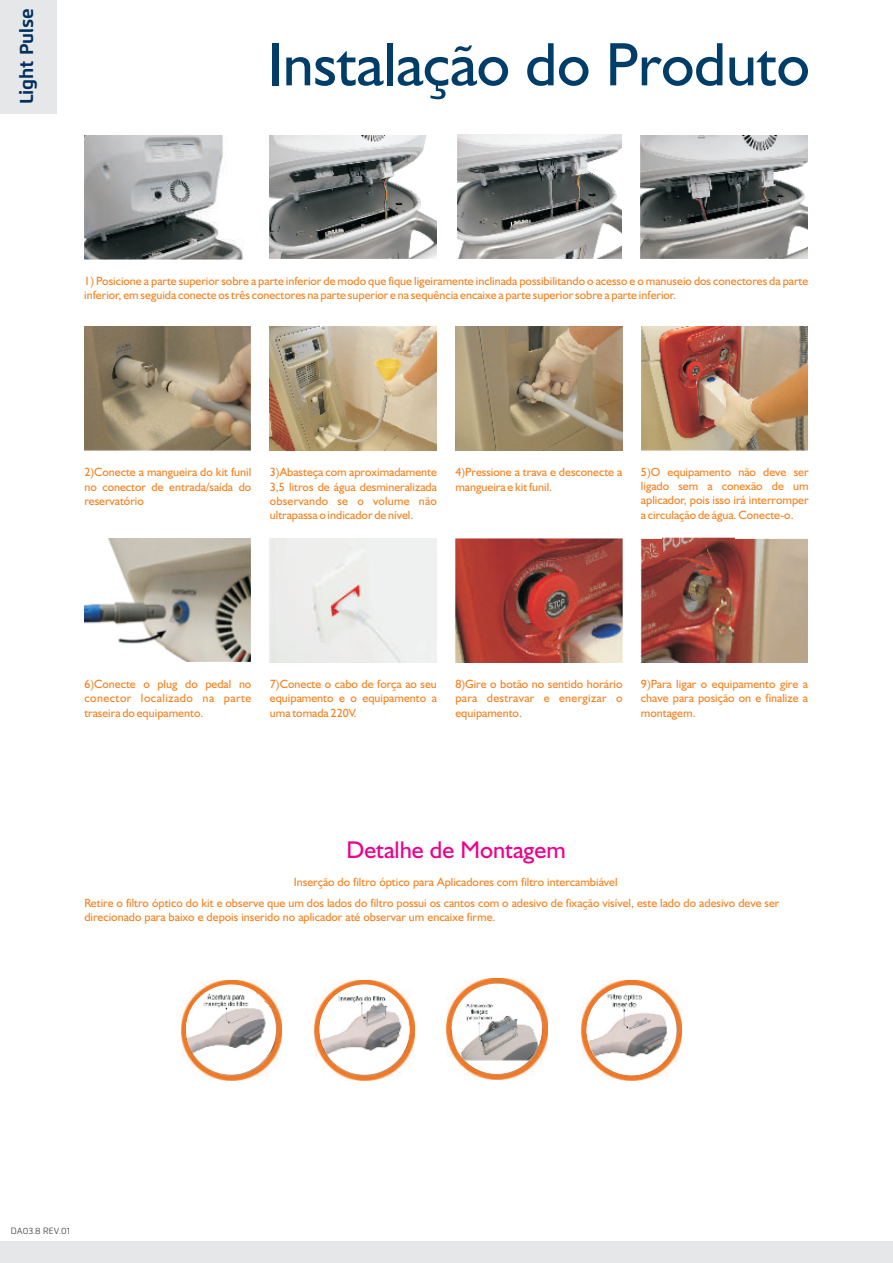
<style>
.page{position:relative;width:893px;height:1263px;background:#fff}
.page>*{position:absolute;margin:0;border:0;box-sizing:border-box;transform-origin:0 0}
.t1{font:61.65px "HTM Humanist 521 BT";color:#003e69}
.t2{font:24.3px "HTM Humanist 521 BT";color:#ed028c}
.t3{font:700 18.75px "Flexo";color:#002e5e}
.t4{font:12px/14.2px "HTM Humanist 521 BT";color:#f58220;text-align:justify}
.t5{font:300 9px "Flexo";color:#231f20}
</style>
<div class="page">
<img style="left:84px;top:135px;width:160px;height:124px">
<img style="left:455px;top:539px;width:167px;height:124px">
<img style="left:641px;top:539px;width:167px;height:124px">
<div style="left:0;top:1241px;width:893px;height:22px;background:#e6e7e9"></div>
<div style="left:0;top:0;width:56px;height:113px;background:#e6e7e9"></div>
<img style="left:270px;top:135px;width:167px;height:124px">
<img style="left:457px;top:135px;width:164px;height:124px">
<img style="left:640px;top:136px;width:168px;height:123px">
<img style="left:531px;top:610px;width:64px;height:53px">
<div style="left:270px;top:539px;width:167px;height:124px;background:#eeeeed"></div>
<img style="left:84px;top:327px;width:167px;height:124px">
<img style="left:270px;top:327px;width:167px;height:124px">
<img style="left:455px;top:327px;width:167px;height:124px">
<img style="left:641px;top:327px;width:167px;height:124px">
<img style="left:84px;top:539px;width:167px;height:123px">
<img style="left:663px;top:537px;width:71px;height:65px">
<img style="left:447px;top:979px;width:100px;height:100px">
<img style="left:581px;top:980px;width:101px;height:100px">
<img style="left:181px;top:980px;width:100px;height:100px">
<img style="left:314px;top:980px;width:101px;height:100px">
<div style="left:186px;top:984px;width:90px;height:90px;background:#fff;border-radius:50%"></div>
<img style="left:186px;top:991px;width:84px;height:83px">
<div style="left:320px;top:984px;width:90px;height:90px;background:#fff;border-radius:50%"></div>
<img style="left:320px;top:995px;width:89px;height:79px">
<div style="left:452px;top:984px;width:90px;height:90px;background:#fff;border-radius:50%"></div>
<img style="left:458px;top:992px;width:84px;height:82px">
<div style="left:587px;top:985px;width:90px;height:90px;background:#fff;border-radius:50%"></div>
<img style="left:587px;top:991px;width:84px;height:84px">
<h3 class="t3" style="left:18px;top:104px;width:98px;rotate:-90deg">Light Pulse</h3>
<h1 class="t1" style="left:267px;top:38px;width:544px">Instalação do Produto</h1>
<p class="t4" style="left:84px;top:275px;width:725px">1) Posicione a parte superior sobre a parte inferior de modo que fique ligeiramente inclinada possibilitando o acesso e o manuseio dos conectores da parte inferior, em seguida conecte os três conectores na parte superior e na sequência encaixe a parte superior sobre a parte inferior.</p>
<p class="t4" style="left:84px;top:466px;width:169px">2)Conecte a mangueira do kit funil no conector de entrada/saída do reservatório</p>
<p class="t4" style="left:270px;top:466px;width:169px">3)Abasteça com aproximadamente 3,5 litros de água desmineralizada observando se o volume não ultrapassa o indicador de nível.</p>
<p class="t4" style="left:455px;top:466px;width:168px">4)Pressione a trava e desconecte a mangueira e kit funil.</p>
<p class="t4" style="left:641px;top:465px;width:169px">5)O equipamento não deve ser ligado sem a conexão de um aplicador, pois isso irá interromper a circulação de água. Conecte-o.</p>
<p class="t4" style="left:84px;top:678px;width:169px">6)Conecte o plug do pedal no conector localizado na parte traseira do equipamento.</p>
<p class="t4" style="left:270px;top:678px;width:169px">7)Conecte o cabo de força ao seu equipamento e o equipamento a uma tomada 220V.</p>
<p class="t4" style="left:455px;top:678px;width:169px">8)Gire o botão no sentido horário para destravar e energizar o equipamento.</p>
<p class="t4" style="left:641px;top:678px;width:169px">9)Para ligar o equipamento gire a chave para posição on e finalize a montagem.</p>
<h2 class="t2" style="left:346px;top:840px;width:221px">Detalhe de Montagem</h2>
<p class="t4" style="left:84px;top:897px;width:697px">Retire o filtro óptico do kit e observe que um dos lados do filtro possui os cantos com o adesivo de fixação visível, este lado do adesivo deve ser direcionado para baixo e depois inserido no aplicador até observar um encaixe firme.</p>
<p class="t4" style="left:294px;top:875px;width:325px">Inserção do filtro óptico para Aplicadores com filtro intercambiável</p>
<p class="t5" style="left:11px;top:1227px;width:60px">DA03.8 REV.01</p>
</div>
